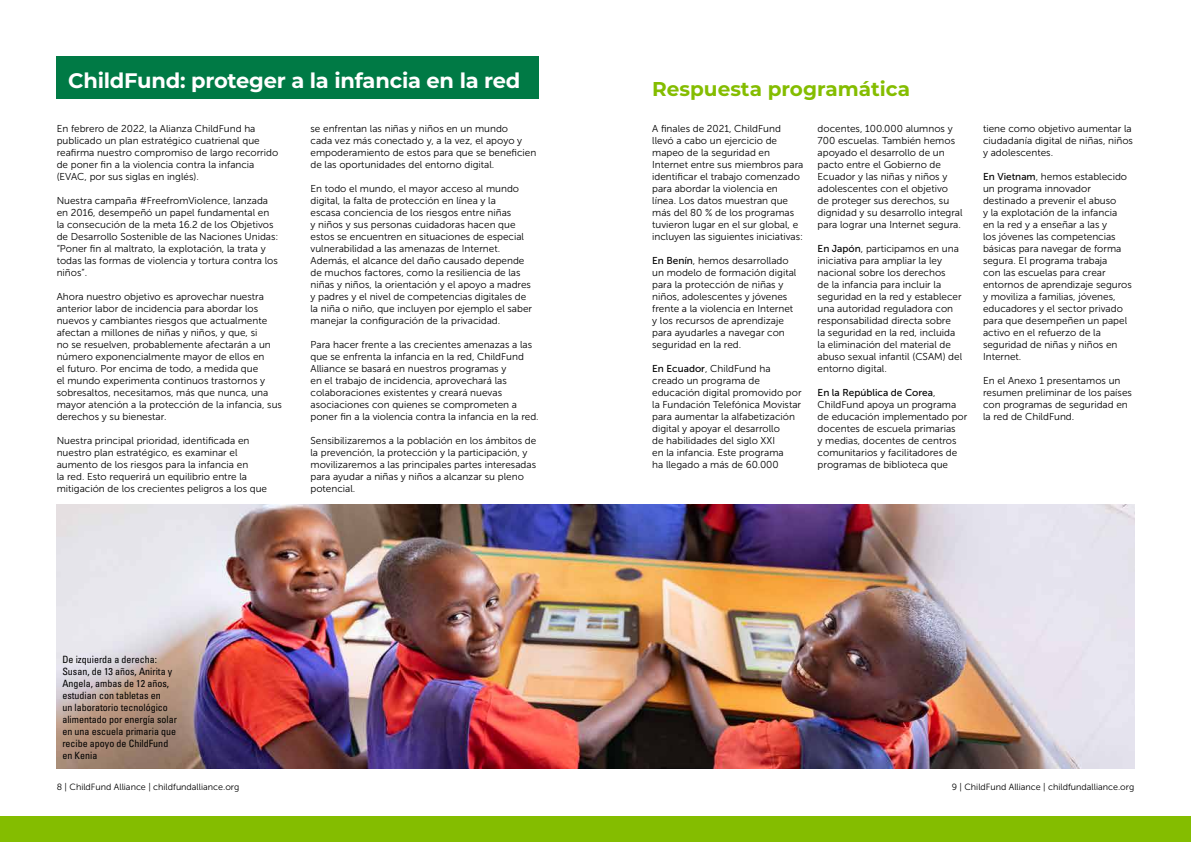
<style>
.page{position:relative;width:1191px;height:842px;background:#fff}
.page>*{position:absolute;margin:0;border:0;box-sizing:border-box;transform-origin:0 0}
.t1{font:700 21px "Montserrat";letter-spacing:-.01em;color:#fff}
.t2{font:700 20px "Montserrat";color:#84bd00}
.t3{font:10px/12px "Museo Sans 300";color:#000}
.t4{font:10px/12px "Univers LT 57 Cn";color:#000}
.t5{font:10px "Museo Sans 500";color:#000}
.t6{font:9px "Museo Sans 300";color:#000}
.s1{font-family:"Museo Sans 500"}
.s2{font-family:"Museo Sans 300"}
</style>
<div class="page">
<div style="left:581px;top:816px;width:610px;height:26px;background:#84bd00"></div>
<div style="left:0;top:816px;width:595px;height:26px;background:#84bd00"></div>
<div style="left:57px;top:57px;width:482px;height:42px;background:#007a45"></div>
<img style="left:57px;top:504px;width:1077px;height:264px">
<h1 class="t1" style="left:68px;top:66px;width:454px">ChildFund: proteger a la infancia en la red</h1>
<h2 class="t2" style="left:652px;top:75px;width:259px">Respuesta programática</h2>
<p class="t3" style="left:57px;top:123px;width:223px">En febrero de 2022, la Alianza ChildFund ha publicado un plan estratégico cuatrienal que reafirma nuestro compromiso de largo recorrido de poner fin a la violencia contra la infancia (EVAC, por sus siglas en inglés).</p>
<p class="t3" style="left:57px;top:195px;width:223px">Nuestra campaña #FreefromViolence, lanzada en 2016, desempeñó un papel fundamental en la consecución de la meta 16.2 de los Objetivos de Desarrollo Sostenible de las Naciones Unidas: “Poner fin al maltrato, la explotación, la trata y todas las formas de violencia y tortura contra los niños”.</p>
<p class="t3" style="left:57px;top:291px;width:227px">Ahora nuestro objetivo es aprovechar nuestra anterior labor de incidencia para abordar los nuevos y cambiantes riesgos que actualmente afectan a millones de niñas y niños, y que, si<br>no se resuelven, probablemente afectarán a un número exponencialmente mayor de ellos en<br>el futuro. Por encima de todo, a medida que<br>el mundo experimenta continuos trastornos y sobresaltos, necesitamos, más que nunca, una mayor atención a la protección de la infancia, sus derechos y su bienestar.</p>
<p class="t3" style="left:57px;top:435px;width:212px">Nuestra principal prioridad, identificada en nuestro plan estratégico, es examinar el aumento de los riesgos para la infancia en<br>la red. Esto requerirá un equilibrio entre la mitigación de los crecientes peligros a los que</p>
<p class="t3" style="left:652px;top:123px;width:153px">A finales de 2021, ChildFund llevó a cabo un ejercicio de mapeo de la seguridad en<br>Internet entre sus miembros para identificar el trabajo comenzado para abordar la violencia en línea. Los datos muestran que más del 80 % de los programas tuvieron lugar en el sur global, e incluyen las siguientes iniciativas:</p>
<p class="t3" style="left:652px;top:255px;width:146px"><span class="s1">En Benín</span>, hemos desarrollado un modelo de formación digital para la protección de niñas y niños, adolescentes y jóvenes frente a la violencia en Internet y los recursos de aprendizaje para ayudarles a navegar con seguridad en la red.</p>
<p class="t3" style="left:652px;top:363px;width:151px"><span class="s1">En Ecuador</span>, ChildFund ha creado un programa de educación digital promovido por la Fundación Telefónica Movistar para aumentar la alfabetización digital y apoyar el desarrollo<br>de habilidades del siglo XXI<br>en la infancia. Este programa<br>ha llegado a más de 60.000</p>
<p class="t3" style="left:817px;top:123px;width:146px">docentes, 100.000 alumnos y<br>700 escuelas. También hemos apoyado el desarrollo de un pacto entre el Gobierno de<br>Ecuador y las niñas y niños y adolescentes con el objetivo<br>de proteger sus derechos, su dignidad y su desarrollo integral para lograr una Internet segura.</p>
<p class="t3" style="left:817px;top:243px;width:146px"><span class="s1">En Japón</span>, participamos en una iniciativa para ampliar la ley nacional sobre los derechos<br>de la infancia para incluir la seguridad en la red y establecer una autoridad reguladora con responsabilidad directa sobre<br>la seguridad en la red, incluida la eliminación del material de abuso sexual infantil (CSAM) del entorno digital.</p>
<p class="t5" style="left:817px;top:387px;width:119px">En la República de Corea<span class="s2">,</span></p>
<p class="t3" style="left:817px;top:399px;width:151px">ChildFund apoya un programa de educación implementado por docentes de escuela primarias<br>y medias, docentes de centros comunitarios y facilitadores de programas de biblioteca que</p>
<p class="t3" style="left:310px;top:123px;width:227px">se enfrentan las niñas y niños en un mundo<br>cada vez más conectado y, a la vez, el apoyo y empoderamiento de estos para que se beneficien de las oportunidades del entorno digital.</p>
<p class="t3" style="left:310px;top:183px;width:223px">En todo el mundo, el mayor acceso al mundo digital, la falta de protección en línea y la<br>escasa conciencia de los riesgos entre niñas<br>y niños y sus personas cuidadoras hacen que estos se encuentren en situaciones de especial vulnerabilidad a las amenazas de Internet.<br>Además, el alcance del daño causado depende de muchos factores, como la resiliencia de las niñas y niños, la orientación y el apoyo a madres y padres y el nivel de competencias digitales de la niña o niño, que incluyen por ejemplo el saber manejar la configuración de la privacidad.</p>
<p class="t3" style="left:310px;top:339px;width:230px">Para hacer frente a las crecientes amenazas a las que se enfrenta la infancia en la red, ChildFund Alliance se basará en nuestros programas y<br>en el trabajo de incidencia, aprovechará las colaboraciones existentes y creará nuevas asociaciones con quienes se comprometen a poner fin a la violencia contra la infancia en la red.</p>
<p class="t3" style="left:310px;top:435px;width:227px">Sensibilizaremos a la población en los ámbitos de la prevención, la protección y la participación, y movilizaremos a las principales partes interesadas para ayudar a niñas y niños a alcanzar su pleno potencial.</p>
<p class="t3" style="left:983px;top:123px;width:151px">tiene como objetivo aumentar la ciudadanía digital de niñas, niños y adolescentes.</p>
<p class="t3" style="left:983px;top:171px;width:150px"><span class="s1">En Vietnam</span>, hemos establecido un programa innovador destinado a prevenir el abuso<br>y la explotación de la infancia<br>en la red y a enseñar a las y<br>los jóvenes las competencias básicas para navegar de forma segura. El programa trabaja<br>con las escuelas para crear entornos de aprendizaje seguros y moviliza a familias, jóvenes, educadores y el sector privado para que desempeñen un papel activo en el refuerzo de la seguridad de niñas y niños en<br>Internet.</p>
<p class="t3" style="left:983px;top:375px;width:150px">En el Anexo 1 presentamos un resumen preliminar de los países con programas de seguridad en la red de ChildFund.</p>
<p class="t4" style="left:62px;top:654px;width:116px">De izquierda a derecha:<br>Susan, de 13 años, Anirita y<br>Angela, ambas de 12 años, estudian con tabletas en<br>un laboratorio tecnológico alimentado por energía solar en una escuela primaria que recibe apoyo de ChildFund en Kenia</p>
<p class="t6" style="left:57px;top:782px;width:184px">8 | ChildFund Alliance | childfundalliance.org</p>
<p class="t6" style="left:951px;top:782px;width:184px">9 | ChildFund Alliance | childfundalliance.org</p>
</div>
